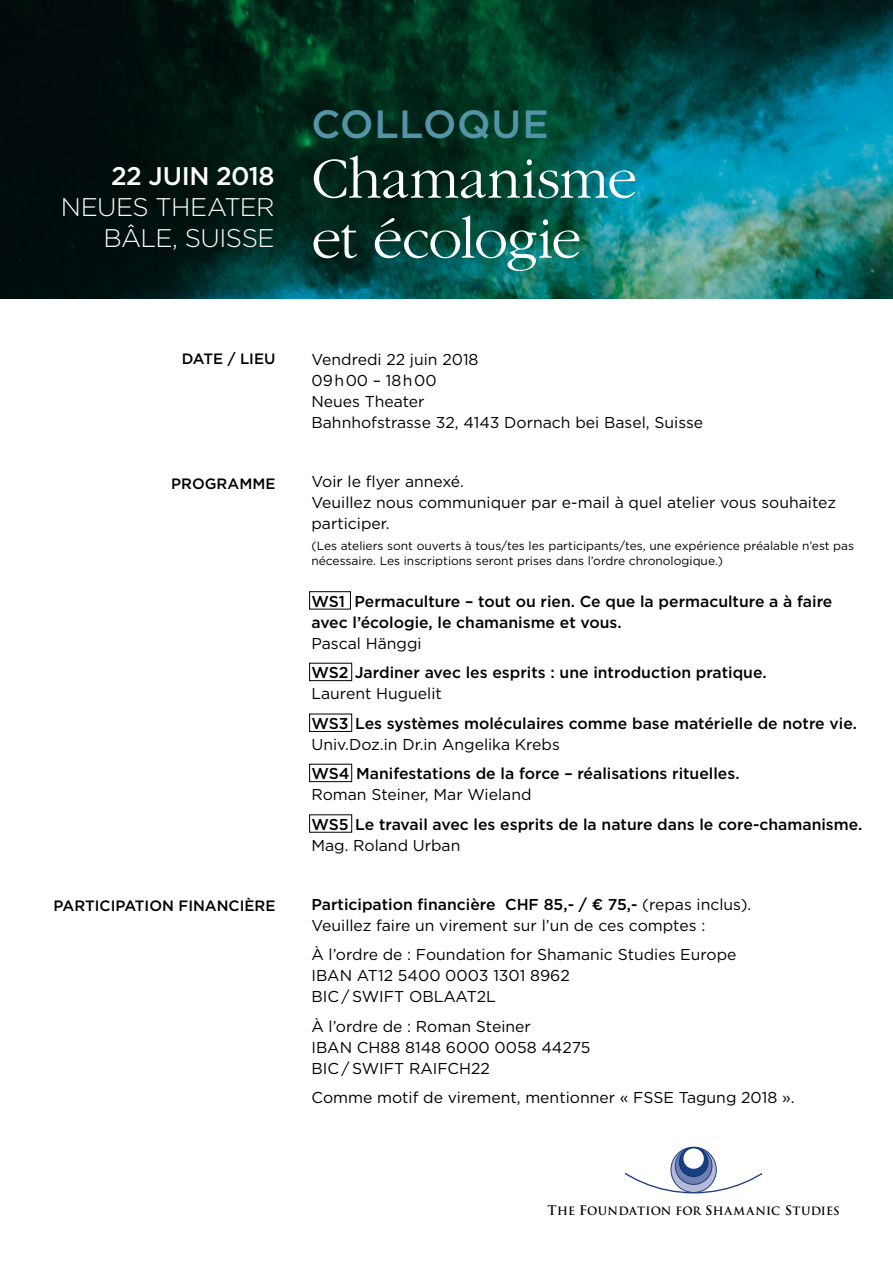
<style>
.page{position:relative;width:893px;height:1263px;background:#fff}
.page>*{position:absolute;margin:0;border:0;box-sizing:border-box;transform-origin:0 0}
.t1{font:300 60px/60px "Garamond";letter-spacing:-.015em;color:#fff}
.t2{font:500 39.3px "Gotham";letter-spacing:.015em;color:#5394a7}
.t3{font:300 25.5px/30.8px "Gotham";letter-spacing:-.025em;color:#fff;text-align:right}
.t4{font:500 25.5px "Gotham";letter-spacing:-.015em;color:#fff}
.t5{font:15.75px/21px "Gotham";color:#000}
.t6{font:500 15.75px/21px "Gotham";color:#000}
.t7{font:500 15px "Gotham";color:#000}
.t8{font:12px/14.4px "Gotham";color:#000}
.t9{font:700 11.25px "Trajan";letter-spacing:.01em;color:#000}
.s1{font-weight:500}
.s2{font-size:12.9px}
</style>
<div class="page">
<div style="left:309px;top:591px;width:42px;height:18px;border:1px solid #000"></div>
<div style="left:309px;top:663px;width:43px;height:18px;border:1px solid #000"></div>
<div style="left:309px;top:714px;width:43px;height:18px;border:1px solid #000"></div>
<div style="left:309px;top:764px;width:43px;height:18px;border:1px solid #000"></div>
<div style="left:309px;top:814px;width:43px;height:19px;border:1px solid #000"></div>
<img style="left:0;top:0;width:893px;height:299px">
<svg style="left:625px;top:1171px;width:137px;height:22px"></svg>
<svg style="left:671px;top:1147px;width:45px;height:45px"></svg>
<div style="left:671px;top:1147px;width:45px;height:46px;border:1px solid #1a3f81;border-radius:50%"></div>
<svg style="left:675px;top:1147px;width:37px;height:37px"></svg>
<div style="left:675px;top:1147px;width:37px;height:37px;border:1px solid #1a3f81;border-radius:50%"></div>
<div style="left:679px;top:1148px;width:29px;height:28px;background:#1a3f81;border-radius:50%"></div>
<div style="left:679px;top:1148px;width:29px;height:29px;border:1px solid #033572;border-radius:50%"></div>
<div style="left:683px;top:1148px;width:21px;height:21px;background:#fff;border-radius:50%"></div>
<h3 class="t4" style="left:111px;top:159px;width:165px">22 JUIN 2018</h3>
<h3 class="t3" style="left:61px;top:191px;width:215px">NEUES THEATER<br>BÂLE, SUISSE</h3>
<h2 class="t2" style="left:311px;top:98px;width:239px">COLLOQUE</h2>
<h1 class="t1" style="left:311px;top:149px;width:327px">Chamanisme et écologie</h1>
<p class="t7" style="left:182px;top:349px;width:95px">DATE / LIEU</p>
<p class="t5" style="left:311px;top:349px;width:393px">Vendredi 22 juin 2018<br>09h00 – 18h00<br>Neues Theater<br>Bahnhofstrasse 32, 4143 Dornach bei Basel, Suisse</p>
<p class="t7" style="left:171px;top:474px;width:106px">PROGRAMME</p>
<p class="t5" style="left:311px;top:471px;width:526px">Voir le flyer annexé.<br>Veuillez nous communiquer par e-mail à quel atelier vous souhaitez participer.</p>
<p class="t8" style="left:311px;top:538px;width:544px">(Les ateliers sont ouverts à tous/tes les participants/tes, une expérience préalable n’est pas nécessaire. Les inscriptions seront prises dans l’ordre chronologique.)</p>
<p class="t6" style="left:311px;top:590px;width:522px">WS1 Permaculture – tout ou rien. Ce que la permaculture a à faire avec l’écologie, le chamanisme et vous.</p>
<p class="t5" style="left:311px;top:632px;width:112px">Pascal Hänggi</p>
<p class="t6" style="left:311px;top:662px;width:457px">WS2 Jardiner avec les esprits : une introduction pratique.</p>
<p class="t5" style="left:311px;top:683px;width:132px">Laurent Huguelit</p>
<p class="t6" style="left:311px;top:712px;width:547px">WS3 Les systèmes moléculaires comme base matérielle de notre vie.</p>
<p class="t5" style="left:311px;top:733px;width:250px">Univ.Doz.in Dr.in Angelika Krebs</p>
<p class="t6" style="left:311px;top:763px;width:430px">WS4 Manifestations de la force – réalisations rituelles.</p>
<p class="t5" style="left:311px;top:783px;width:222px">Roman Steiner, Mar Wieland</p>
<p class="t6" style="left:311px;top:813px;width:552px">WS5 Le travail avec les esprits de la nature dans le core-chamanisme.</p>
<p class="t5" style="left:311px;top:834px;width:150px">Mag. Roland Urban</p>
<p class="t7" style="left:54px;top:895px;width:223px">PARTICIPATION FINANCIÈRE</p>
<p class="t5" style="left:311px;top:893px;width:441px"><span class="s1">Participation financière CHF 85,- / € 75,-</span> (repas inclus).<br>Veuillez faire un virement sur l’un de ces comptes :</p>
<p class="t5" style="left:311px;top:944px;width:426px">À l’ordre de : Foundation for Shamanic Studies Europe<br>IBAN AT12 5400 0003 1301 8962<br>BIC / SWIFT OBLAAT2L</p>
<p class="t5" style="left:311px;top:1015px;width:280px">À l’ordre de : Roman Steiner<br>IBAN CH88 8148 6000 0058 44275<br>BIC / SWIFT RAIFCH22</p>
<p class="t5" style="left:311px;top:1086px;width:485px">Comme motif de virement, mentionner « FSSE Tagung 2018 ».</p>
<p class="t9" style="left:548px;top:1203px;width:294px"><span class="s2">T</span>HE <span class="s2">F</span>OUNDATION FOR <span class="s2">S</span>HAMANIC <span class="s2">S</span>TUDIES</p>
</div>
